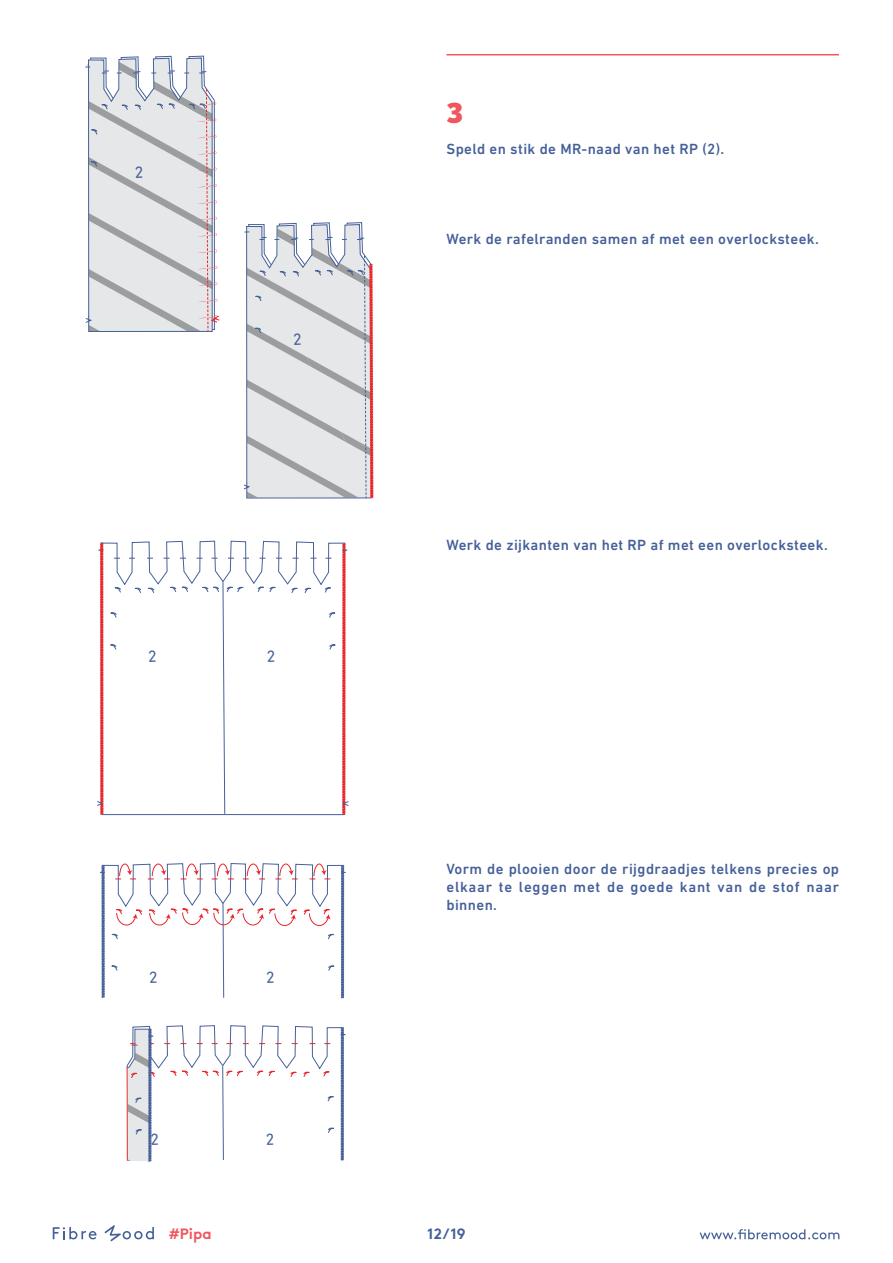
<style>
.page{position:relative;width:893px;height:1263px;background:#fff}
.page>*{position:absolute;margin:0;border:0;box-sizing:border-box;transform-origin:0 0}
.t1{font:900 28.5px "Raleway";color:#f0565d}
.t2{font:500 15px/18px "DIN Next LT Pro";letter-spacing:.025em;color:#456099;text-align:justify}
.t3{font:700 15px "Brown";color:#f0565d}
.t4{font:700 15px "Brown";color:#456099}
</style>
<div class="page">
<svg style="left:699px;top:1229px;width:140px;height:10px"></svg>
<svg style="left:53px;top:1227px;width:44px;height:12px"></svg>
<svg style="left:104px;top:1225px;width:50px;height:16px"></svg>
<hr style="left:446px;top:54px;width:393px;height:1px;background:#f0565d">
<svg style="left:85px;top:55px;width:135px;height:277px;background:#dadbdf"></svg>
<svg style="left:243px;top:222px;width:131px;height:277px;background:#dad8db"></svg>
<svg style="left:97px;top:540px;width:252px;height:275px"></svg>
<svg style="left:100px;top:863px;width:246px;height:136px"></svg>
<svg style="left:126px;top:1025px;width:220px;height:137px"></svg>
<h1 class="t1" style="left:446px;top:93px;width:18px">3</h1>
<p class="t2" style="left:446px;top:140px;width:279px">Speld en stik de MR-naad van het RP (2).</p>
<p class="t2" style="left:446px;top:230px;width:374px">Werk de rafelranden samen af met een overlocksteek.</p>
<p class="t2" style="left:446px;top:536px;width:383px">Werk de zijkanten van het RP af met een overlocksteek.</p>
<p class="t2" style="left:446px;top:860px;width:394px">Vorm de plooien door de rijgdraadjes telkens precies op elkaar te leggen met de goede kant van de stof naar binnen.</p>
<p class="t3" style="left:169px;top:1222px;width:44px">#Pipa</p>
<p class="t4" style="left:427px;top:1221px;width:40px">12/19</p>
</div>
